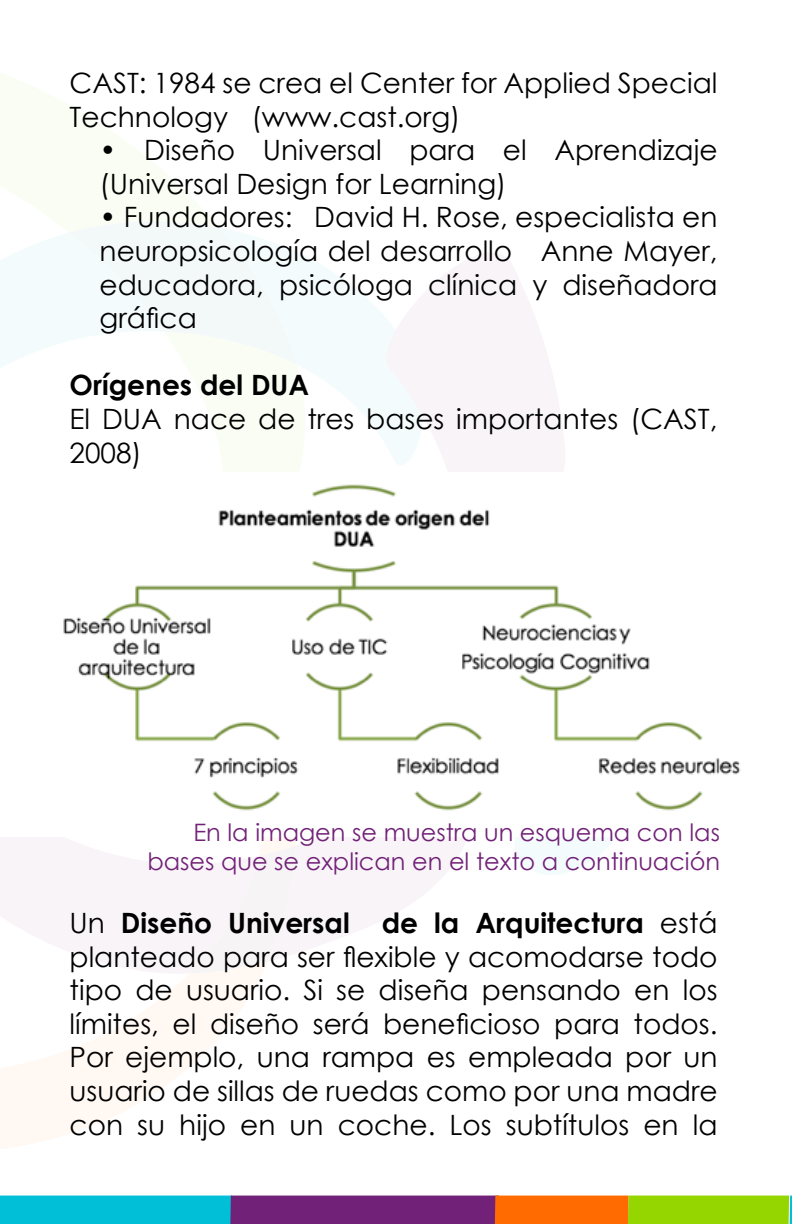
<style>
.page{position:relative;width:792px;height:1224px;background:#fff}
.page>*{position:absolute;margin:0;border:0;box-sizing:border-box;transform-origin:0 0}
.t1{font:28px/33.6px "Century Gothic";color:#000}
.t2{font:700 28px "Century Gothic";color:#000}
.t3{font:24px/28.8px "Century Gothic";color:#712177;text-align:right}
.s1{font-weight:700}
</style>
<div class="page">
<svg style="left:0;top:1196px;width:792px;height:28px;background:#6f8066"></svg>
<svg style="left:0;top:73px;width:212px;height:159px;fill:#fafdf3"></svg>
<svg style="left:186px;top:365px;width:34px;height:82px"></svg>
<svg style="left:0;top:984px;width:256px;height:165px"></svg>
<svg style="left:0;top:233px;width:69px;height:135px;fill:#f3fbfd"></svg>
<svg style="left:220px;top:253px;width:137px;height:219px"></svg>
<svg style="left:309px;top:837px;width:159px;height:112px;fill:#f8f4f8"></svg>
<svg style="left:0;top:837px;width:164px;height:136px;fill:#f8f4f8"></svg>
<svg style="left:69px;top:220px;width:228px;height:145px"></svg>
<svg style="left:164px;top:837px;width:145px;height:147px"></svg>
<svg style="left:357px;top:253px;width:208px;height:219px;fill:#f8f4f8"></svg>
<svg style="left:515px;top:837px;width:100px;height:38px;fill:#f3fbfd"></svg>
<img style="left:63px;top:484px;width:678px;height:327px">
<p class="t1" style="left:70px;top:66px;width:649px">CAST: 1984 se crea el Center for Applied Special<br>Technology (www.cast.org)</p>
<p class="t1" style="left:100px;top:133px;width:620px">• Diseño Universal para el Aprendizaje (Universal Design for Learning)</p>
<p class="t1" style="left:100px;top:200px;width:620px;text-align:justify">• Fundadores: David H. Rose, especialista en neuropsicología del desarrollo Anne Mayer, educadora, psicóloga clínica y diseñadora gráfica</p>
<p class="t2" style="left:70px;top:364px;width:241px">Orígenes del DUA</p>
<p class="t1" style="left:70px;top:402px;width:650px">El DUA nace de tres bases importantes (CAST,<br>2008)</p>
<p class="t3" style="left:147px;top:817px;width:574px">En la imagen se muestra un esquema con las bases que se explican en el texto a continuación</p>
<p class="t1" style="left:70px;top:906px;width:650px;text-align:justify">Un <span class="s1">Diseño Universal de la Arquitectura</span> está planteado para ser flexible y acomodarse todo tipo de usuario. Si se diseña pensando en los límites, el diseño será beneficioso para todos.<br>Por ejemplo, una rampa es empleada por un usuario de sillas de ruedas como por una madre con su hijo en un coche. Los subtítulos en la</p>
</div>
